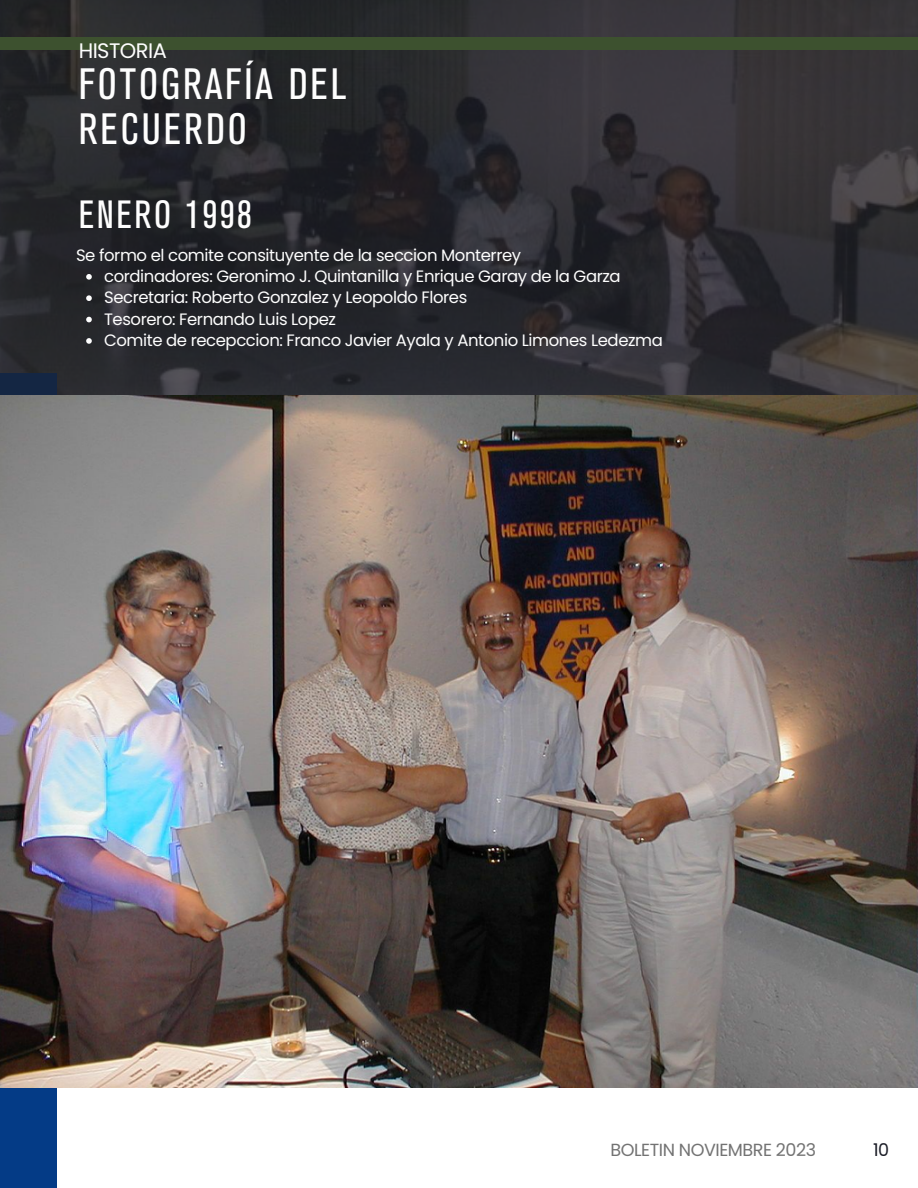
<style>
.page{position:relative;width:918px;height:1188px;background:#fff}
.page>*{position:absolute;margin:0;border:0;box-sizing:border-box;transform-origin:0 0}
.t1{font:condensed 43.5px/45px "Akzidenz Grotesk BE";letter-spacing:.07em;color:#fefefe}
.t2{font:condensed 39px "Akzidenz Grotesk BE";letter-spacing:.07em;color:#fefefe}
.t3{font:21px "Poppins";letter-spacing:-.025em;color:#fefefe}
.t4{font:17.55px "Poppins";letter-spacing:-.025em;color:#737373}
.t5{font:17.55px "Poppins";color:#1b1d27}
.t6{font:16.5px "Poppins";letter-spacing:-.025em;color:#fefefe}
</style>
<div class="page">
<div style="left:0;top:373px;width:57px;height:815px;background:#043b86"></div>
<svg style="left:0;top:0;width:918px;height:396px;background:#2c2c30"></svg>
<svg style="left:86px;top:274px;width:6px;height:6px"></svg>
<svg style="left:86px;top:295px;width:6px;height:6px"></svg>
<svg style="left:86px;top:317px;width:6px;height:5px"></svg>
<svg style="left:86px;top:338px;width:6px;height:6px"></svg>
<img style="left:0;top:396px;width:918px;height:692px">
<p class="t3" style="left:79px;top:36px;width:90px">HISTORIA</p>
<p class="t1" style="left:79px;top:65px;width:269px">FOTOGRAFÍA DEL<br>RECUERDO</p>
<p class="t2" style="left:79px;top:200px;width:175px">ENERO 1998</p>
<p class="t6" style="left:76px;top:243px;width:447px">Se formo el comite consituyente de la seccion Monterrey</p>
<p class="t6" style="left:104px;top:265px;width:518px">cordinadores: Geronimo J. Quintanilla y Enrique Garay de la Garza</p>
<p class="t6" style="left:104px;top:286px;width:365px">Secretaria: Roberto Gonzalez y Leopoldo Flores</p>
<p class="t6" style="left:104px;top:307px;width:234px">Tesorero: Fernando Luis Lopez</p>
<p class="t6" style="left:104px;top:329px;width:560px">Comite de recepccion: Franco Javier Ayala y Antonio Limones Ledezma</p>
<p class="t4" style="left:610px;top:1138px;width:207px">BOLETIN NOVIEMBRE 2023</p>
<p class="t5" style="left:873px;top:1138px;width:18px">10</p>
</div>
